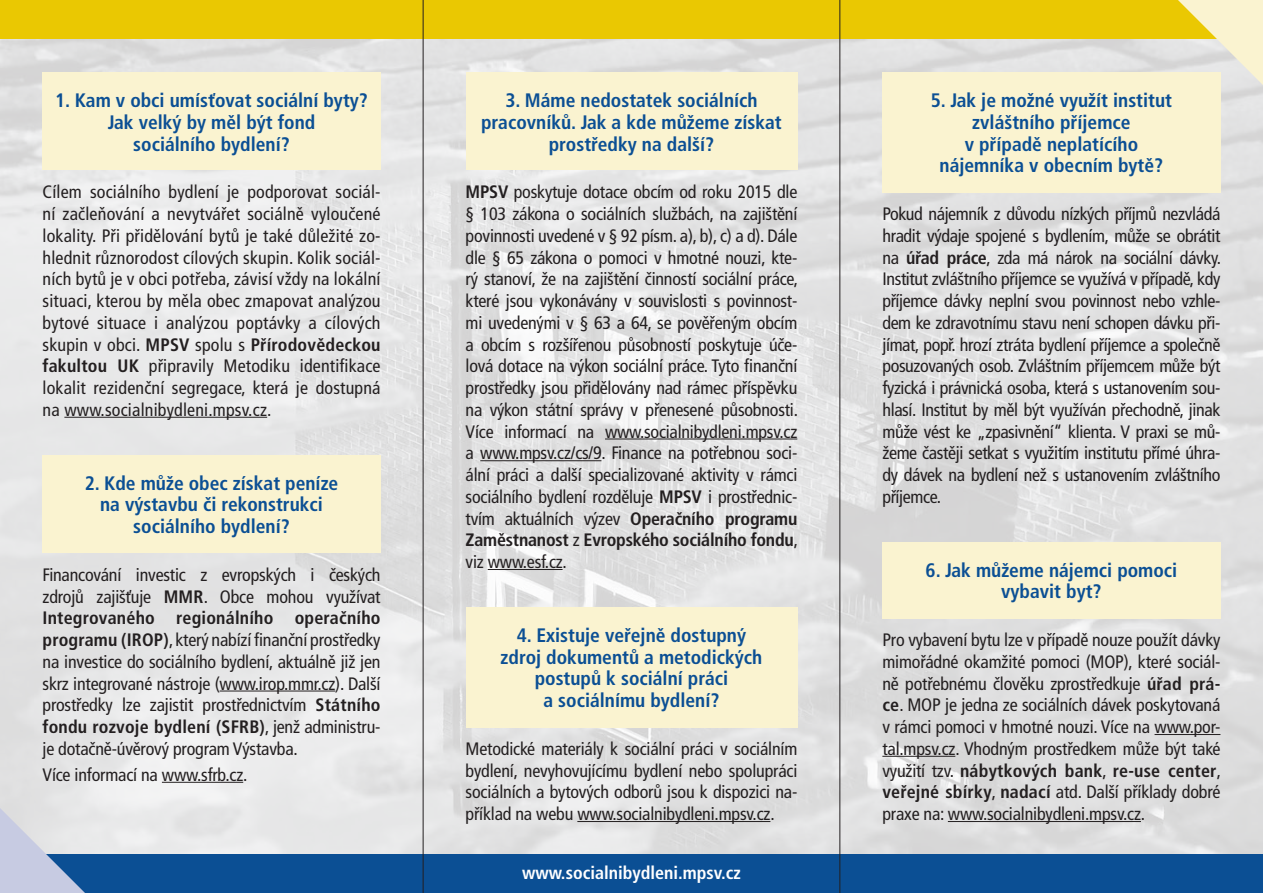
<style>
.page{position:relative;width:1263px;height:893px;background:#fff}
.page>*{position:absolute;margin:0;border:0;box-sizing:border-box;transform-origin:0 0}
.Titulek{font:700 condensed 19.5px/21.8px "Frutiger LT Com";color:#0b4f94;text-align:center}
.Základní_text{font:condensed 18px/21.8px "Frutiger LT Com";letter-spacing:-.01em;color:#231f20;text-align:justify}
.Základní_text-2{font:700 condensed 18px "Frutiger LT Com";color:#fff}
.s1{font-weight:700}
</style>
<div class="page">
<img style="left:0;top:38px;width:1263px;height:817px">
<div style="left:0;top:0;width:1263px;height:38px;background:#eac802"></div>
<svg style="left:1178px;top:0;width:85px;height:85px"></svg>
<div style="left:0;top:855px;width:1263px;height:38px;background:#0b4f94"></div>
<svg style="left:0;top:808px;width:85px;height:85px"></svg>
<div style="left:882px;top:542px;width:338px;height:77px;background:#faf3d0"></div>
<div style="left:43px;top:455px;width:338px;height:98px;background:#faf3d0"></div>
<div style="left:882px;top:72px;width:338px;height:120px;background:#faf3d0"></div>
<div style="left:466px;top:607px;width:331px;height:120px;background:#faf3d0"></div>
<div style="left:466px;top:72px;width:331px;height:98px;background:#faf3d0"></div>
<div style="left:43px;top:72px;width:338px;height:98px;background:#faf3d0"></div>
<hr style="left:64px;top:417px;width:203px;height:1px;background:#231f20">
<hr style="left:220px;top:691px;width:115px;height:1px;background:#231f20">
<hr style="left:162px;top:782px;width:81px;height:1px;background:#231f20">
<hr style="left:605px;top:439px;width:192px;height:1px;background:#231f20">
<hr style="left:480px;top:460px;width:121px;height:1px;background:#231f20">
<hr style="left:488px;top:569px;width:75px;height:1px;background:#231f20">
<hr style="left:577px;top:821px;width:193px;height:1px;background:#231f20">
<hr style="left:1154px;top:734px;width:66px;height:1px;background:#231f20">
<hr style="left:882px;top:756px;width:73px;height:1px;background:#231f20">
<hr style="left:948px;top:821px;width:193px;height:1px;background:#231f20">
<hr style="left:423px;top:0;width:1px;height:893px;background:#231f20">
<hr style="left:840px;top:0;width:1px;height:893px;background:#231f20">
<p class="Titulek" style="left:55px;top:90px;width:314px">1. Kam v obci umísťovat sociální byty?<br>Jak velký by měl být fond<br>sociálního bydlení?</p>
<p class="Základní_text" style="left:43px;top:181px;width:340px">Cílem sociálního bydlení je podporovat sociál&shy;ní začleňování a nevytvářet sociálně vyloučené lokality. Při přidělování bytů je také důležité zo&shy;hlednit různorodost cílových skupin. Kolik sociál&shy;ních bytů je v obci potřeba, závisí vždy na lokální situaci, kterou by měla obec zmapovat analýzou bytové situace i analýzou poptávky a cílových skupin v obci. <span class="s1">MPSV</span> spolu s <span class="s1">Přírodovědeckou fakultou UK</span> připravily Metodiku identifikace lokalit rezidenční segregace, která je dostupná na www.socialnibydleni.mpsv.cz.</p>
<p class="Titulek" style="left:85px;top:472px;width:255px">2. Kde může obec získat peníze na výstavbu či rekonstrukci sociálního bydlení?</p>
<p class="Základní_text" style="left:43px;top:564px;width:340px">Financování investic z evropských i českých zdrojů zajišťuje <span class="s1">MMR</span>. Obce mohou využívat <span class="s1">Integrovaného regionálního operačního programu (IROP)</span>, který nabízí finanční prostředky na investice do sociálního bydlení, aktuálně již jen skrz integrované nástroje (www.irop.mmr.cz). Další prostředky lze zajistit prostřednictvím <span class="s1">Státního fondu rozvoje bydlení (SFRB)</span>, jenž administru&shy;je dotačně-úvěrový program Výstavba.</p>
<p class="Základní_text" style="left:43px;top:764px;width:207px">Více informací na www.sfrb.cz.</p>
<p class="Titulek" style="left:481px;top:90px;width:302px">3. Máme nedostatek sociálních pracovníků. Jak a kde můžeme získat prostředky na další?</p>
<p class="Základní_text" style="left:466px;top:181px;width:334px"><span class="s1">MPSV</span> poskytuje dotace obcím od roku 2015 dle § 103 zákona o sociálních službách, na zajištění povinnosti uvedené v § 92 písm. a), b), c) a d). Dále dle § 65 zákona o pomoci v hmotné nouzi, kte&shy;rý stanoví, že na zajištění činností sociální práce, které jsou vykonávány v souvislosti s povinnost&shy;mi uvedenými v § 63 a 64, se pověřeným obcím a obcím s rozšířenou působností poskytuje úče&shy;lová dotace na výkon sociální práce. Tyto finanční prostředky jsou přidělovány nad rámec příspěvku na výkon státní správy v přenesené působnosti.<br>Více informací na www.socialnibydleni.mpsv.cz a www.mpsv.cz/cs/9. Finance na potřebnou soci&shy;ální práci a další specializované aktivity v rámci sociálního bydlení rozděluje <span class="s1">MPSV</span> i prostřednic&shy;tvím aktuálních výzev <span class="s1">Operačního programu Zaměstnanost</span> z <span class="s1">Evropského sociálního fondu</span>, viz www.esf.cz.</p>
<p class="Titulek" style="left:501px;top:624px;width:263px">4. Existuje veřejně dostupný zdroj dokumentů a metodických postupů k sociální práci<br>a sociálnímu bydlení?</p>
<p class="Základní_text" style="left:466px;top:738px;width:333px">Metodické materiály k sociální práci v sociálním bydlení, nevyhovujícímu bydlení nebo spolupráci sociálních a bytových odborů jsou k dispozici na&shy;příklad na webu www.socialnibydleni.mpsv.cz.</p>
<p class="Základní_text-2" style="left:522px;top:862px;width:220px">www.socialnibydleni.mpsv.cz</p>
<p class="Titulek" style="left:931px;top:90px;width:243px">5. Jak je možné využít institut zvláštního příjemce<br>v případě neplatícího nájemníka v obecním bytě?</p>
<p class="Základní_text" style="left:882px;top:203px;width:340px">Pokud nájemník z důvodu nízkých příjmů nezvládá hradit výdaje spojené s bydlením, může se obrátit na <span class="s1">úřad práce</span>, zda má nárok na sociální dávky.<br>Institut zvláštního příjemce se využívá v případě, kdy příjemce dávky neplní svou povinnost nebo vzhle&shy;dem ke zdravotnímu stavu není schopen dávku při&shy;jímat, popř. hrozí ztráta bydlení příjemce a společně posuzovaných osob. Zvláštním příjemcem může být fyzická i právnická osoba, která s ustanovením sou&shy;hlasí. Institut by měl být využíván přechodně, jinak může vést ke „zpasivnění“ klienta. V praxi se mů&shy;žeme častěji setkat s využitím institutu přímé úhra&shy;dy dávek na bydlení než s ustanovením zvláštního příjemce.</p>
<p class="Titulek" style="left:925px;top:559px;width:253px">6. Jak můžeme nájemci pomoci vybavit byt?</p>
<p class="Základní_text" style="left:882px;top:629px;width:340px">Pro vybavení bytu lze v případě nouze použít dávky mimořádné okamžité pomoci (MOP), které sociál&shy;ně potřebnému člověku zprostředkuje <span class="s1">úřad prá&shy;ce</span>. MOP je jedna ze sociálních dávek poskytovaná v rámci pomoci v hmotné nouzi. Více na www.por&shy;tal.mpsv.cz. Vhodným prostředkem může být také využití tzv. <span class="s1">nábytkových bank</span>, <span class="s1">re-use center</span>, <span class="s1">veřejné sbírky</span>, <span class="s1">nadací</span> atd. Další příklady dobré praxe na: www.socialnibydleni.mpsv.cz.</p>
</div>
